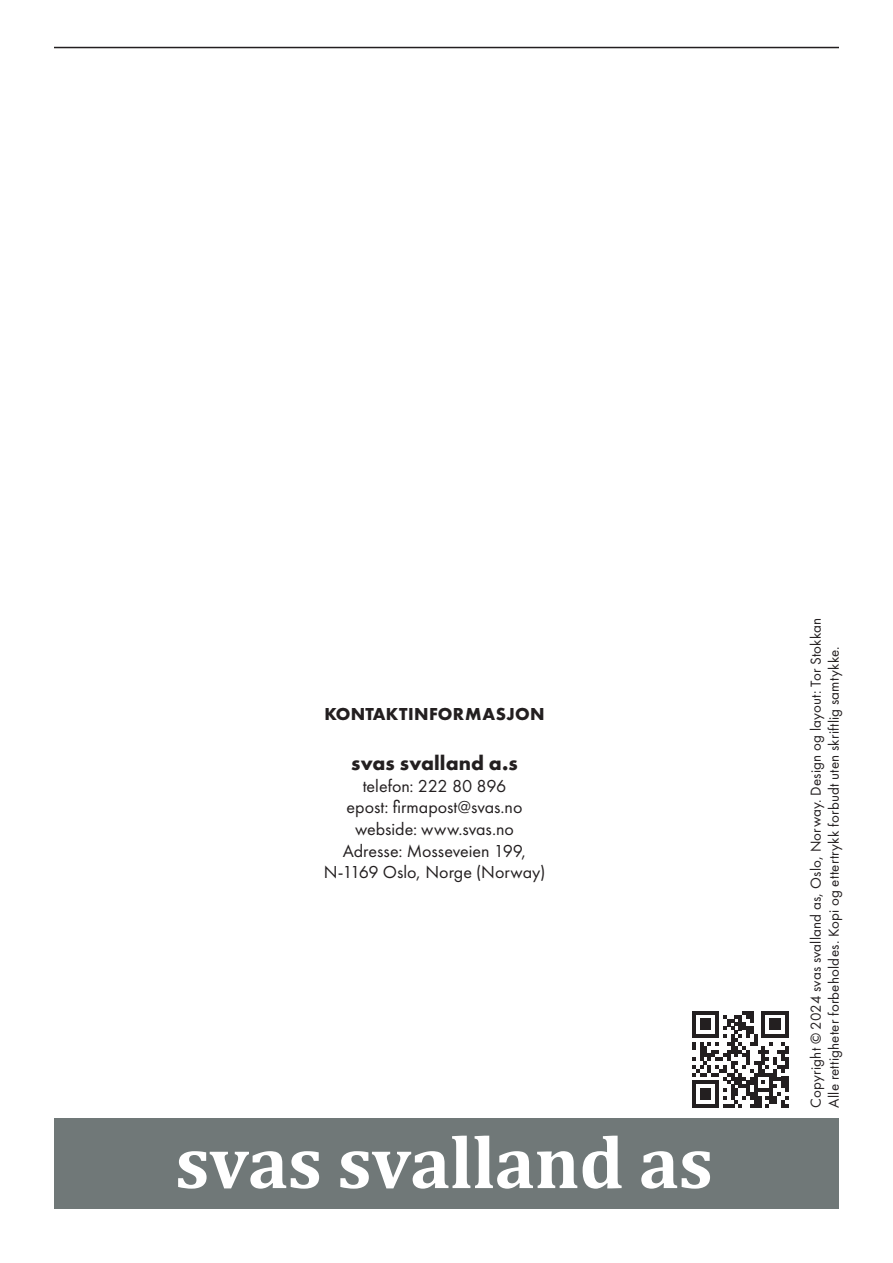
<style>
.page{position:relative;width:893px;height:1263px;background:#fff}
.page>*{position:absolute;margin:0;border:0;box-sizing:border-box;transform-origin:0 0}
.t1{font:700 75px "Cambria";letter-spacing:-.01em;color:#fff}
.t2{font:700 21px "Futura PT";letter-spacing:.005em;color:#231f20}
.t3{font:18px/21.6px "Futura PT";color:#231f20;text-align:center}
.t4{font:700 18px "Futura PT";letter-spacing:.015em;color:#231f20}
.t5{font:15px/18px "Futura PT";letter-spacing:.015em;color:#231f20}
</style>
<div class="page">
<hr style="left:54px;top:47px;width:785px;height:1px;background:#231f20">
<div style="left:54px;top:1118px;width:785px;height:91px;background:#707878"></div>
<svg style="left:692px;top:1011px;width:96px;height:96px"></svg>
<p class="t4" style="left:324px;top:702px;width:222px">KONTAKTINFORMASJON</p>
<p class="t2" style="left:351px;top:750px;width:168px">svas svalland a.s</p>
<p class="t3" style="left:324px;top:775px;width:223px">telefon: 222 80 896<br>epost: firmapost@svas.no webside: www.svas.no<br>Adresse: Mosseveien 199,<br>N-1169 Oslo, Norge (Norway)</p>
<p class="t1" style="left:175px;top:1109px;width:539px">svas svalland as</p>
<p class="t5" style="left:807px;top:1107px;width:491px;rotate:-90deg">Copyright © 2024 svas svalland as, Oslo, Norway. Design og layout: Tor Stokkan<br>Alle rettigheter forbeholdes. Kopi og ettertrykk forbudt uten skriftlig samtykke.</p>
</div>
